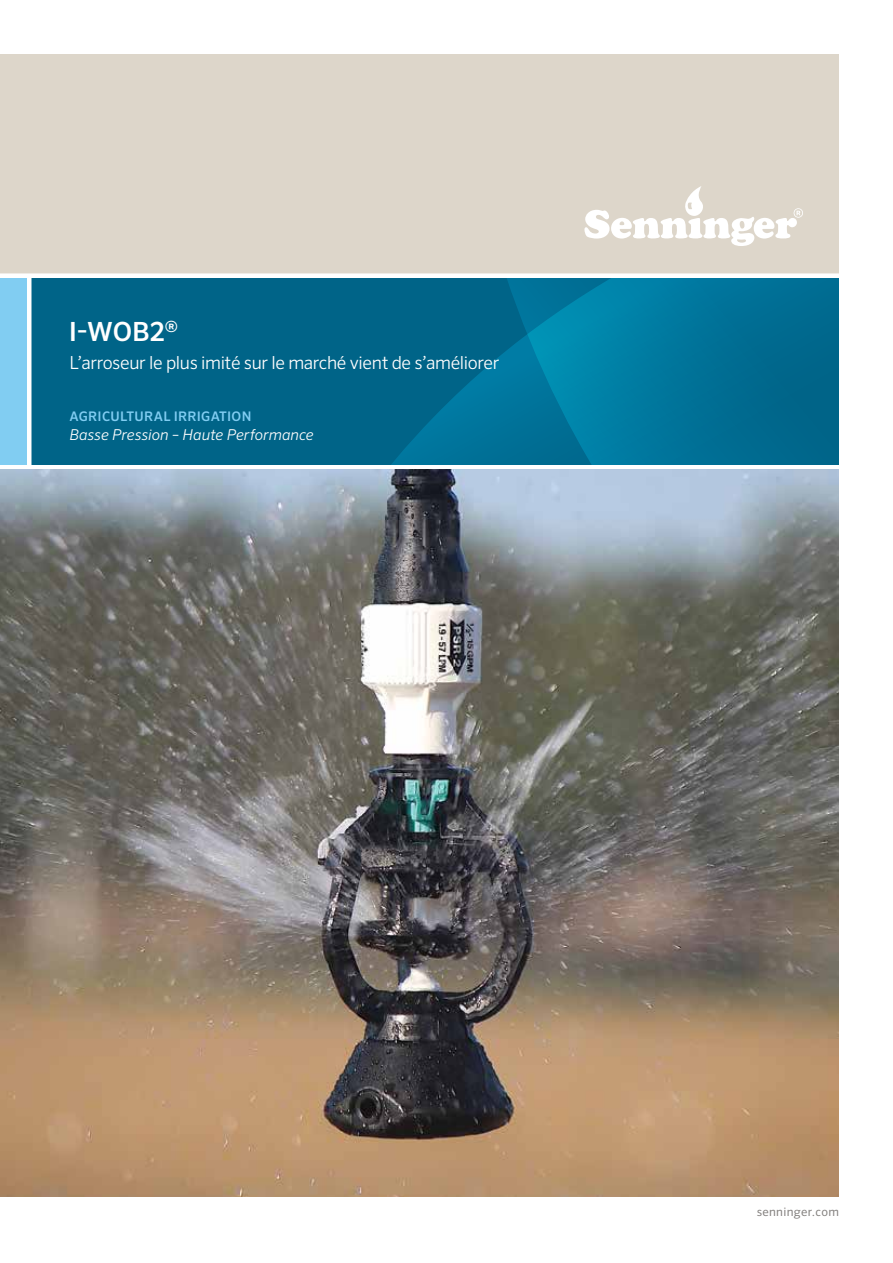
<style>
.page{position:relative;width:893px;height:1263px;background:#fff}
.page>*{position:absolute;margin:0;border:0;box-sizing:border-box;transform-origin:0 0}
.t1{font:500 26.4px "Sero Pro";color:#fff}
.t2{font:300 18px "Sero Pro";letter-spacing:-.02em;color:#fff}
.t3{font:italic 300 15px "Sero Pro";color:#fff}
.t4{font:500 13.2px "Sero Pro";letter-spacing:.015em;color:#81cdf2}
.t5{font:12px "Sero Pro";letter-spacing:.025em;color:#858280}
</style>
<div class="page">
<div style="left:0;top:54px;width:839px;height:220px;background:#ddd6ca"></div>
<svg style="left:584px;top:186px;width:219px;height:60px"></svg>
<div style="left:32px;top:278px;width:807px;height:187px;background:#006488"></div>
<svg style="left:409px;top:278px;width:430px;height:187px"></svg>
<div style="left:0;top:279px;width:27px;height:186px;background:#81cdf2"></div>
<div style="left:0;top:273px;width:845px;height:5px;background:#fff"></div>
<img style="left:0;top:470px;width:839px;height:727px">
<h1 class="t1" style="left:69px;top:316px;width:111px">I-WOB2<sup>®</sup></h1>
<p class="t2" style="left:70px;top:352px;width:431px">L’arroseur le plus imité sur le marché vient de s’améliorer</p>
<p class="t4" style="left:70px;top:409px;width:183px">AGRICULTURAL IRRIGATION</p>
<p class="t3" style="left:70px;top:426px;width:246px">Basse Pression – Haute Performance</p>
<p class="t5" style="left:757px;top:1205px;width:84px">senninger.com</p>
</div>
